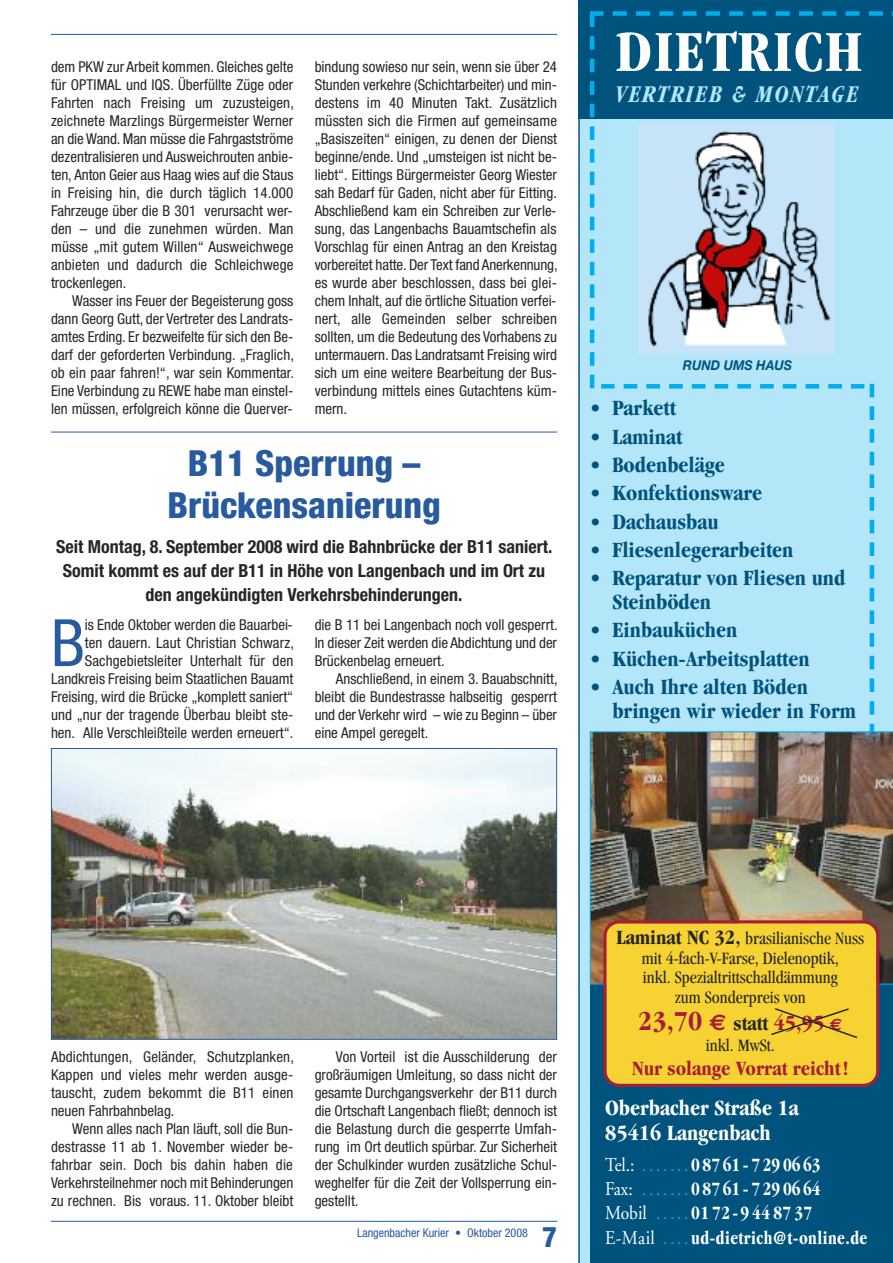
<style>
.page{position:relative;width:893px;height:1263px;background:#fff}
.page>*{position:absolute;margin:0;border:0;box-sizing:border-box;transform-origin:0 0}
.t1{font:condensed 65.4px "Helvetica Neue";color:#275a9e}
.t2{font:700 condensed 59.85px "Garamond";letter-spacing:.025em;color:#fff}
.t3{font:800 condensed 36px/42px "Helvetica Neue";color:#275a9e;text-align:center}
.t4{font:700 condensed 28.5px "Garamond";color:#a91b36}
.t5{font:800 condensed 28.5px "Helvetica Neue";color:#275a9e}
.t6{font:italic 700 condensed 24.9px "Garamond";letter-spacing:.105em;color:#b3e6f9;scale:.9 1}
.t7{font:700 condensed 22.5px/24px "Garamond";color:#00537d}
.t8{font:700 condensed 22.5px/25.5px "Garamond";color:#fff}
.t9{font:700 condensed 21px "Garamond";color:#a91b36}
.t10{font:700 condensed 19.5px/24.5px "Garamond";letter-spacing:.025em;color:#fff;scale:.9 1}
.t11{font:700 condensed 18px/24px "Helvetica Neue";color:#272627;text-align:center}
.t12{font:condensed 18px/19.5px "Garamond";color:#272627;text-align:center}
.t13{font:condensed 15px/18px "Helvetica Neue";color:#272627;text-align:justify}
.t14{font:italic 700 13.5px "Helvetica Neue";color:#00537d;scale:.94 1}
.t15{font:condensed 12px "Helvetica Neue";color:#275a9e}
.s1{font-weight:700;font-size:21px}
.s2{font-family:"Euro Sans";font-stretch:normal;font-size:22.5px}
.s3{font-size:21px;color:#272627}
.s4{font-size:22.5px}
.s5{font-family:"Euro Sans";font-stretch:normal;font-size:16.5px}
.s6{font-family:"Adobe Garamond";font-weight:400;font-stretch:normal}
.s7{font-family:"Adobe Garamond";font-weight:400;font-stretch:normal;color:#00aded}
</style>
<div class="page">
<hr style="left:51px;top:34px;width:506px;height:1px;background:#275a9e">
<hr style="left:51px;top:1221px;width:506px;height:1px;background:#275a9e">
<svg style="left:578px;top:119px;width:25px;height:1144px;background:#9dd3e9"></svg>
<div style="left:578px;top:0;width:315px;height:119px;background:#00537d"></div>
<div style="left:590px;top:979px;width:303px;height:284px;background:#00537d"></div>
<div style="left:590px;top:11px;width:13px;height:5px;background:#00aded"></div>
<svg style="left:590px;top:36px;width:4px;height:339px"></svg>
<hr style="left:590px;top:375px;width:4px;height:13px;background:#00aded">
<hr style="left:590px;top:14px;width:4px;height:13px;background:#00aded">
<div style="left:601px;top:384px;width:14px;height:5px;background:#00aded"></div>
<svg style="left:603px;top:11px;width:290px;height:720px"></svg>
<hr style="left:870px;top:384px;width:4px;height:13px;background:#00aded">
<img style="left:590px;top:731px;width:303px;height:253px">
<svg style="left:603px;top:920px;width:276px;height:167px;background:#efc732"></svg>
<svg style="left:769px;top:1007px;width:90px;height:32px;background:#e4c430"></svg>
<img style="left:53px;top:750px;width:502px;height:288px">
<div style="left:51px;top:748px;width:506px;height:292px;border:1px solid #275a9e"></div>
<hr style="left:51px;top:432px;width:506px;height:1px;background:#275a9e">
<p class="t13" style="left:51px;top:59px;width:244px">dem PKW zur Arbeit kommen. Gleiches gelte für OPTIMAL und IQS. Überfüllte Züge oder Fahrten nach Freising um zuzusteigen, zeichnete Marzlings Bürgermeister Werner an die Wand. Man müsse die Fahrgastströme dezentralisieren und Ausweichrouten anbie&shy;ten, Anton Geier aus Haag wies auf die Staus in Freising hin, die durch täglich 14.000<br>Fahrzeuge über die B 301 verursacht wer&shy;den – und die zunehmen würden. Man müsse „mit gutem Willen“ Ausweichwege anbieten und dadurch die Schleichwege trockenlegen.</p>
<p class="t13" style="left:51px;top:293px;width:244px;text-indent:21px">Wasser ins Feuer der Begeisterung goss dann Georg Gutt, der Vertreter des Landrats&shy;amtes Erding. Er bezweifelte für sich den Be&shy;darf der geforderten Verbindung. „Fraglich, ob ein paar fahren!“, war sein Kommentar.<br>Eine Verbindung zu REWE habe man einstel&shy;len müssen, erfolgreich könne die Querver-</p>
<p class="t13" style="left:315px;top:59px;width:244px">bindung sowieso nur sein, wenn sie über 24<br>Stunden verkehre (Schichtarbeiter) und min&shy;destens im 40 Minuten Takt. Zusätzlich müssten sich die Firmen auf gemeinsame „Basiszeiten“ einigen, zu denen der Dienst beginne/ende. Und „umsteigen ist nicht be&shy;liebt“. Eittings Bürgermeister Georg Wiester sah Bedarf für Gaden, nicht aber für Eitting.<br>Abschließend kam ein Schreiben zur Verle&shy;sung, das Langenbachs Bauamtschefin als Vorschlag für einen Antrag an den Kreistag vorbereitet hatte. Der Text fand Anerkennung, es wurde aber beschlossen, dass bei glei&shy;chem Inhalt, auf die örtliche Situation verfei&shy;nert, alle Gemeinden selber schreiben sollten, um die Bedeutung des Vorhabens zu untermauern. Das Landratsamt Freising wird sich um eine weitere Bearbeitung der Bus&shy;verbindung mittels eines Gutachtens küm&shy;mern.</p>
<h3 class="t3" style="left:167px;top:445px;width:275px">B11 Sperrung –<br>Brückensanierung</h3>
<p class="t11" style="left:56px;top:536px;width:498px">Seit Montag, 8. September 2008 wird die Bahnbrücke der B11 saniert.<br>Somit kommt es auf der B11 in Höhe von Langenbach und im Ort zu den angekündigten Verkehrsbehinderungen.</p>
<p class="t13" style="left:315px;top:617px;width:244px">die B 11 bei Langenbach noch voll gesperrt.<br>In dieser Zeit werden die Abdichtung und der Brückenbelag erneuert.</p>
<p class="t13" style="left:315px;top:671px;width:244px;text-indent:21px">Anschließend, in einem 3. Bauabschnitt, bleibt die Bundestrasse halbseitig gesperrt und der Verkehr wird – wie zu Beginn – über eine Ampel geregelt.</p>
<p class="t13" style="left:51px;top:617px;width:244px;text-align:right">is Ende Oktober werden die Bauarbei-<br>ten dauern. Laut Christian Schwarz, Sachgebietsleiter Unterhalt für den Landkreis Freising beim Staatlichen Bauamt Freising, wird die Brücke „komplett saniert“ und „nur der tragende Überbau bleibt ste&shy;hen. Alle Verschleißteile werden erneuert“.</p>
<h1 class="t1" style="left:51px;top:619px;width:35px">B</h1>
<h2 class="t2" style="left:616px;top:29px;width:248px">DIETRICH</h2>
<h3 class="t6" style="left:616px;top:85px;width:271px">VERTRIEB &amp; MONTAGE</h3>
<p class="t14" style="left:683px;top:357px;width:118px">RUND UMS HAUS</p>
<h3 class="t7" style="left:590px;top:398px;width:88px">• Parkett</h3>
<h3 class="t7" style="left:590px;top:426px;width:94px">• Laminat</h3>
<h3 class="t7" style="left:590px;top:455px;width:136px">• Bodenbeläge</h3>
<h3 class="t7" style="left:590px;top:483px;width:174px">• Konfektionsware</h3>
<h3 class="t7" style="left:590px;top:511px;width:130px">• Dachausbau</h3>
<h3 class="t7" style="left:590px;top:539px;width:205px">• Fliesenlegerarbeiten</h3>
<h3 class="t7" style="left:612px;top:568px;width:235px;text-indent:-22px">• Reparatur von Fliesen und<br>Steinböden</h3>
<h3 class="t7" style="left:590px;top:620px;width:149px">• Einbauküchen</h3>
<h3 class="t7" style="left:590px;top:648px;width:221px">• Küchen-Arbeitsplatten</h3>
<h3 class="t7" style="left:612px;top:676px;width:245px;text-indent:-22px">• Auch Ihre alten Böden bringen wir wieder in Form</h3>
<p class="t13" style="left:51px;top:1049px;width:244px">Abdichtungen, Geländer, Schutzplanken, Kappen und vieles mehr werden ausge&shy;tauscht, zudem bekommt die B11 einen neuen Fahrbahnbelag.</p>
<p class="t13" style="left:51px;top:1121px;width:244px;text-indent:21px">Wenn alles nach Plan läuft, soll die Bun&shy;destrasse 11 ab 1. November wieder be&shy;fahrbar sein. Doch bis dahin haben die Verkehrsteilnehmer noch mit Behinderungen zu rechnen. Bis voraus. 11. Oktober bleibt</p>
<p class="t13" style="left:315px;top:1049px;width:244px;text-indent:21px">Von Vorteil ist die Ausschilderung der großräumigen Umleitung, so dass nicht der gesamte Durchgangsverkehr der B11 durch die Ortschaft Langenbach fließt; dennoch ist die Belastung durch die gesperrte Umfah&shy;rung im Ort deutlich spürbar. Zur Sicherheit der Schulkinder wurden zusätzliche Schul&shy;weghelfer für die Zeit der Vollsperrung ein&shy;gestellt.</p>
<p class="t15" style="left:357px;top:1228px;width:172px">Langenbacher Kurier • Oktober 2008</p>
<h3 class="t5" style="left:542px;top:1227px;width:16px">7</h3>
<p class="t12" style="left:616px;top:930px;width:249px"><span class="s1">Laminat NC 32,</span> brasilianische Nuss mit 4-fach-V-Farse, Dielenoptik,<br>inkl. Spezialtrittschalldämmung<br>zum Sonderpreis von</p>
<h3 class="t4" style="left:638px;top:1010px;width:206px">23,70 <span class="s2">€</span> <span class="s3">statt</span> <span class="s4">45,95</span> <span class="s5">€</span></h3>
<p class="t12" style="left:706px;top:1036px;width:70px">inkl. MwSt.</p>
<h3 class="t9" style="left:632px;top:1060px;width:218px">Nur solange Vorrat reicht!</h3>
<h3 class="t8" style="left:605px;top:1097px;width:195px">Oberbacher Straße 1a<br>85416 Langenbach</h3>
<h3 class="t10" style="left:605px;top:1154px;width:293px"><span class="s6">Tel.:</span> <span class="s7">.......</span>08761-7290663<br><span class="s6">Fax:</span> <span class="s7">.......</span>08761-7290664<br><span class="s6">Mobil</span> <span class="s7">.....</span>0172-9448737<br><span class="s6">E-Mail</span> <span class="s7">. . . .</span> ud-dietrich@t-online.de</h3>
</div>
